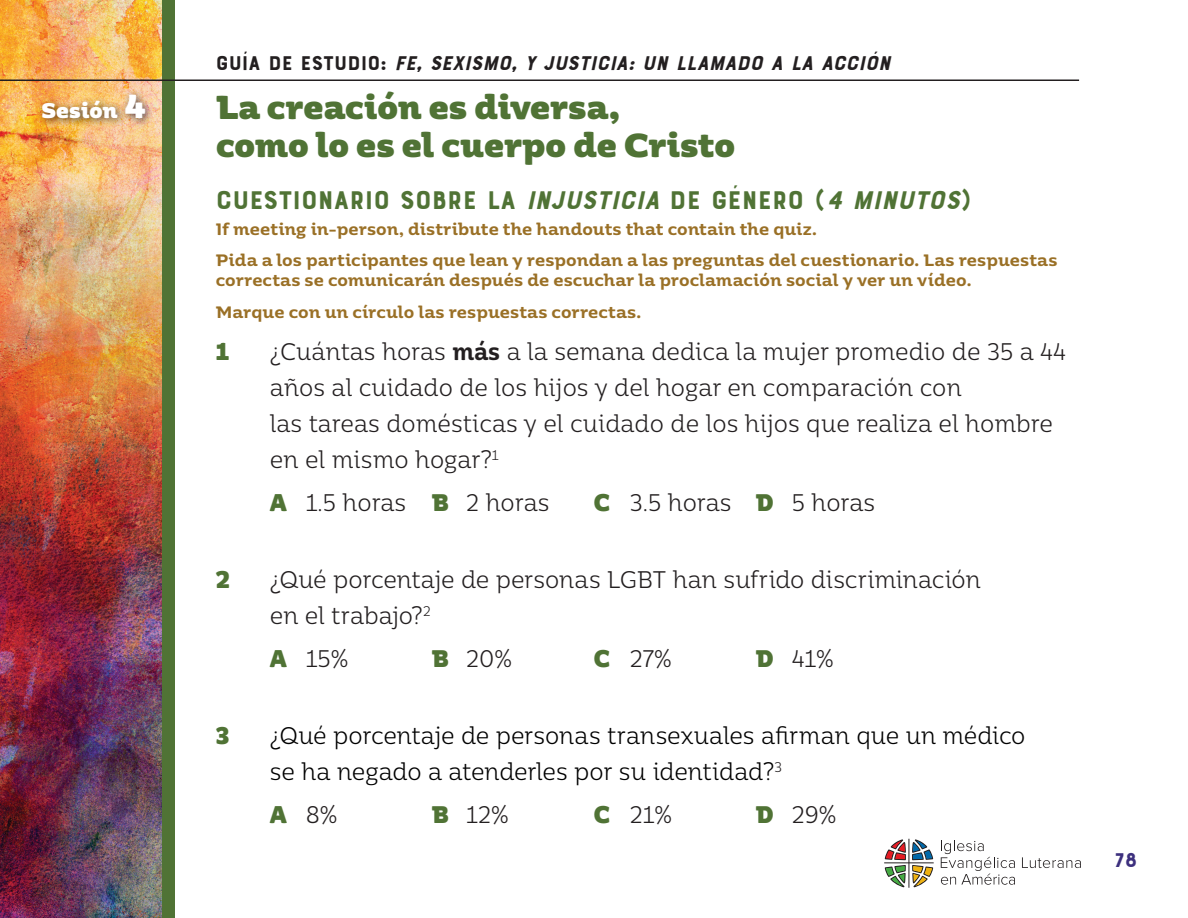
<style>
.page{position:relative;width:1188px;height:918px;background:#fff}
.page>*{position:absolute;margin:0;border:0;box-sizing:border-box;transform-origin:0 0}
.t1{font:900 33px/37.5px "Moreno";letter-spacing:-.005em;color:#507335}
.rubrics{font:27px "Bourton Base";color:#507335}
.bullets_SG{font:300 24px/36px "Moreno";color:#231f20;scale:.9 1}
.bullets_SG-2{font:300 24px/36px "Moreno";letter-spacing:-.01em;color:#000;scale:.9 1}
.bullets_SG-3{font:900 24px "Moreno";color:#507335;scale:.9 1}
.t2{font:italic 21px "Bourton Base";color:#231f20}
.t3{font:900 21px "Moreno";letter-spacing:-.005em;color:#fff}
.t4{font:21px "Bourton Base";color:#3d307e}
.rubrics-2{font:600 16.5px/19.8px "Moreno";color:#9a7026}
.s1{font-size:33px}
.s2{font-style:normal}
.s3{font-style:italic}
.s4{font-weight:600}
.s5{font-weight:900;color:#507335}
</style>
<div class="page">
<div style="left:153px;top:0;width:22px;height:918px;background:#507335"></div>
<img style="left:0;top:0;width:162px;height:918px">
<div style="left:37px;top:88px;width:118px;height:41px;background:#231f20;opacity:.75"></div>
<hr style="left:0;top:80px;width:1079px;height:1px;background:#231f20">
<svg style="left:941px;top:840px;width:74px;height:45px"></svg>
<svg style="left:1022px;top:857px;width:59px;height:11px"></svg>
<svg style="left:884px;top:839px;width:50px;height:49px"></svg>
<p class="t3" style="left:42px;top:91px;width:105px">Sesión <span class="s1">4</span></p>
<p class="t2" style="left:216px;top:50px;width:682px"><span class="s2">G U Í A D E E S T U D I O :</span> FE, SEXISMO, Y JUSTICIA: UN LLAMADO A LA ACCIÓN</p>
<h1 class="t1" style="left:216px;top:86px;width:521px">La creación es diversa,<br>como lo es el cuerpo de Cristo</h1>
<p class="rubrics" style="left:216px;top:183px;width:757px">CUESTIONARIO SOBRE LA <span class="s3">INJUSTICIA</span> DE GÉNERO (<span class="s3">4 MINUTOS</span>)</p>
<p class="rubrics-2" style="left:216px;top:218px;width:603px">If meeting in-person, distribute the handouts that contain the quiz.</p>
<p class="rubrics-2" style="left:216px;top:249px;width:843px">Pida a los participantes que lean y respondan a las preguntas del cuestionario. Las respuestas correctas se comunicarán después de escuchar la proclamación social y ver un vídeo.</p>
<p class="rubrics-2" style="left:216px;top:301px;width:427px">Marque con un círculo las respuestas correctas.</p>
<p class="bullets_SG-3" style="left:216px;top:329px;width:16px">1</p>
<p class="bullets_SG" style="left:270px;top:332px;width:886px">¿Cuántas horas <span class="s4">más</span> a la semana dedica la mujer promedio de 35 a 44 años al cuidado de los hijos y del hogar en comparación con<br>las tareas domésticas y el cuidado de los hijos que realiza el hombre en el mismo hogar?<sup>1</sup></p>
<p class="bullets_SG" style="left:270px;top:484px;width:312px"><span class="s5">A</span> 1.5 horas <span class="s5">B</span> 2 horas</p>
<p class="bullets_SG" style="left:594px;top:484px;width:314px"><span class="s5">C</span> 3.5 horas <span class="s5">D</span> 5 horas</p>
<p class="bullets_SG-3" style="left:216px;top:557px;width:17px">2</p>
<p class="bullets_SG" style="left:270px;top:560px;width:792px">¿Qué porcentaje de personas LGBT han sufrido discriminación en el trabajo?<sup>2</sup></p>
<p class="bullets_SG" style="left:270px;top:640px;width:89px"><span class="s5">A</span> 15%</p>
<p class="bullets_SG" style="left:432px;top:640px;width:91px"><span class="s5">B</span> 20%</p>
<p class="bullets_SG" style="left:594px;top:640px;width:88px"><span class="s5">C</span> 27%</p>
<p class="bullets_SG" style="left:756px;top:640px;width:88px"><span class="s5">D</span> 41%</p>
<p class="bullets_SG-3" style="left:216px;top:713px;width:17px">3</p>
<p class="bullets_SG-2" style="left:270px;top:716px;width:841px">¿Qué porcentaje de personas transexuales afirman que un médico se ha negado a atenderles por su identidad?<sup>3</sup></p>
<p class="bullets_SG" style="left:270px;top:796px;width:77px"><span class="s5">A</span> 8%</p>
<p class="bullets_SG" style="left:432px;top:796px;width:87px"><span class="s5">B</span> 12%</p>
<p class="bullets_SG" style="left:594px;top:796px;width:89px"><span class="s5">C</span> 21%</p>
<p class="bullets_SG" style="left:756px;top:796px;width:91px"><span class="s5">D</span> 29%</p>
<p class="t4" style="left:1114px;top:847px;width:25px">78</p>
</div>
